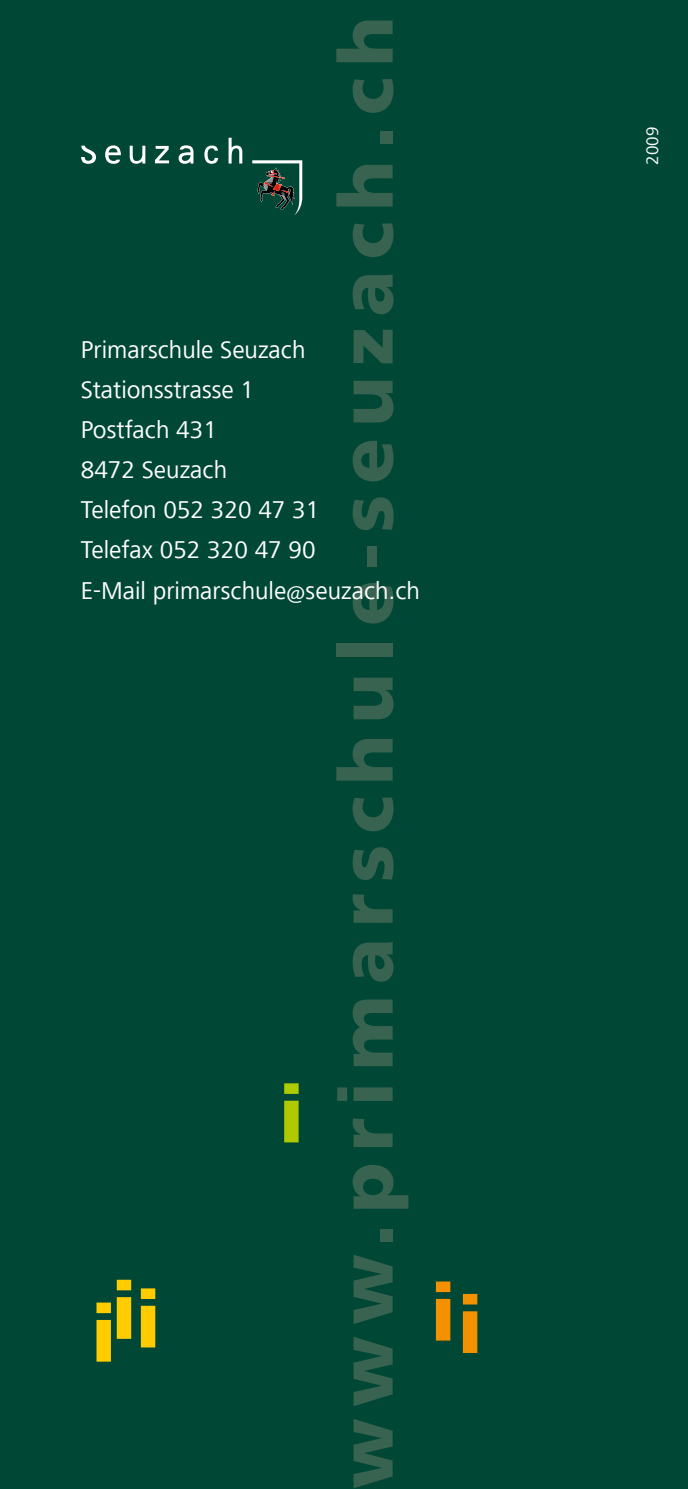
<style>
.page{position:relative;width:688px;height:1489px;background:#fff}
.page>*{position:absolute;margin:0;border:0;box-sizing:border-box;transform-origin:0 0}
.t1{font:900 80px "Frutiger";color:#fc0}
.t2{font:900 80px "Frutiger";color:#f39100}
.t3{font:900 80px "Frutiger";color:#afca00}
.t4{font:900 75px "Frutiger";letter-spacing:.15em;color:#386351}
.t5{font:25px/40px "Frutiger Next LT";color:#fff}
.t6{font:17.5px "Frutiger Next LT";color:#fff}
</style>
<div class="page">
<div style="left:0;top:0;width:687px;height:1488px;background:#004835"></div>
<svg style="left:105px;top:145px;width:16px;height:19px"></svg>
<svg style="left:130px;top:146px;width:15px;height:18px"></svg>
<svg style="left:155px;top:146px;width:14px;height:17px"></svg>
<svg style="left:178px;top:145px;width:15px;height:19px"></svg>
<svg style="left:204px;top:145px;width:14px;height:19px"></svg>
<svg style="left:228px;top:138px;width:14px;height:25px"></svg>
<svg style="left:81px;top:146px;width:15px;height:18px"></svg>
<svg style="left:252px;top:160px;width:50px;height:55px"></svg>
<h2 class="t4" style="left:321px;top:1488px;width:1473px;rotate:-90deg">www.primarschule-seuzach.ch</h2>
<p class="t5" style="left:81px;top:330px;width:340px">Primarschule Seuzach<br>Stationsstrasse 1<br>Postfach 431<br>8472 Seuzach<br>Telefon 052 320 47 31<br>Telefax 052 320 47 90<br>E-Mail primarschule@seuzach.ch</p>
<h1 class="t3" style="left:278px;top:1065px;width:28px">i</h1>
<h1 class="t1" style="left:90px;top:1270px;width:73px">i ii</h1>
<h1 class="t2" style="left:429px;top:1270px;width:55px">ii</h1>
<p class="t6" style="left:642px;top:165px;width:39px;rotate:-90deg">2009</p>
</div>
